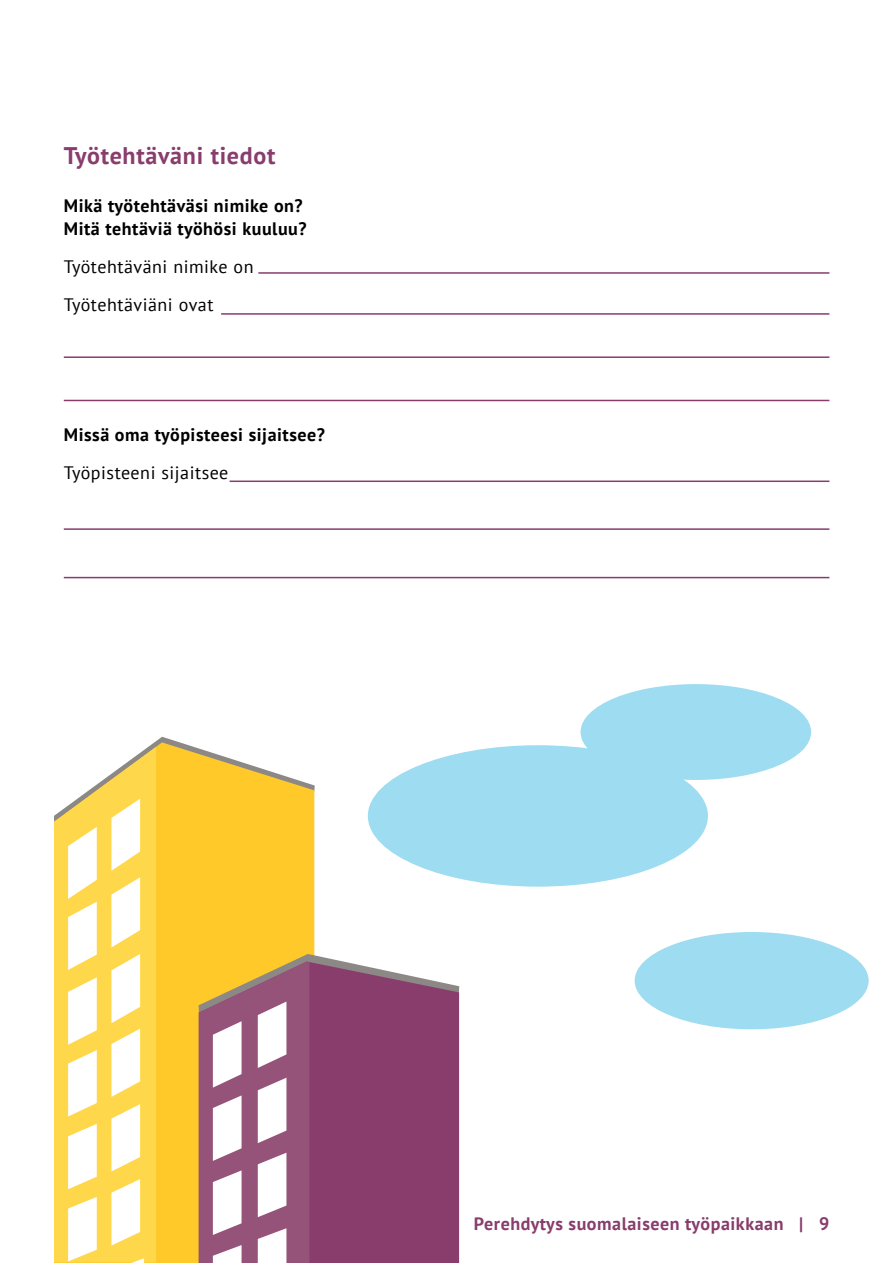
<style>
.page{position:relative;width:893px;height:1263px;background:#fff}
.page>*{position:absolute;margin:0;border:0;box-sizing:border-box;transform-origin:0 0}
.t1{font:700 24px "PT Sans";letter-spacing:.03em;color:#883d6c}
.t2{font:700 18px/22.5px "PT Sans";letter-spacing:.03em;color:#000}
.t3{font:18px/38px "PT Sans";letter-spacing:.03em;color:#000}
.t4{font:700 18px "PT Sans";letter-spacing:.03em;color:#883d6c}
</style>
<div class="page">
<hr style="left:258px;top:272px;width:571px;height:2px;background:#883d6c">
<hr style="left:64px;top:356px;width:765px;height:2px;background:#883d6c">
<hr style="left:221px;top:313px;width:608px;height:2px;background:#883d6c">
<hr style="left:64px;top:400px;width:765px;height:1px;background:#883d6c">
<hr style="left:64px;top:528px;width:765px;height:2px;background:#883d6c">
<hr style="left:64px;top:577px;width:765px;height:1px;background:#883d6c">
<hr style="left:230px;top:480px;width:599px;height:2px;background:#883d6c">
<svg style="left:54px;top:737px;width:405px;height:526px"></svg>
<div style="left:368px;top:745px;width:340px;height:142px;background:#9ddcf1;border-radius:50%"></div>
<div style="left:581px;top:684px;width:230px;height:96px;background:#9ddcf1;border-radius:50%"></div>
<div style="left:635px;top:932px;width:234px;height:97px;background:#9ddcf1;border-radius:50%"></div>
<h1 class="t1" style="left:64px;top:140px;width:213px">Työtehtäväni tiedot</h1>
<p class="t2" style="left:64px;top:194px;width:244px">Mikä työtehtäväsi nimike on?<br>Mitä tehtäviä työhösi kuuluu?</p>
<p class="t3" style="left:64px;top:247px;width:191px">Työtehtäväni nimike on<br>Työtehtäviäni ovat</p>
<p class="t2" style="left:64px;top:423px;width:263px">Missä oma työpisteesi sijaitsee?</p>
<p class="t3" style="left:64px;top:453px;width:166px">Työpisteeni sijaitsee</p>
<p class="t4" style="left:474px;top:1211px;width:357px">Perehdytys suomalaiseen työpaikkaan | 9</p>
</div>
